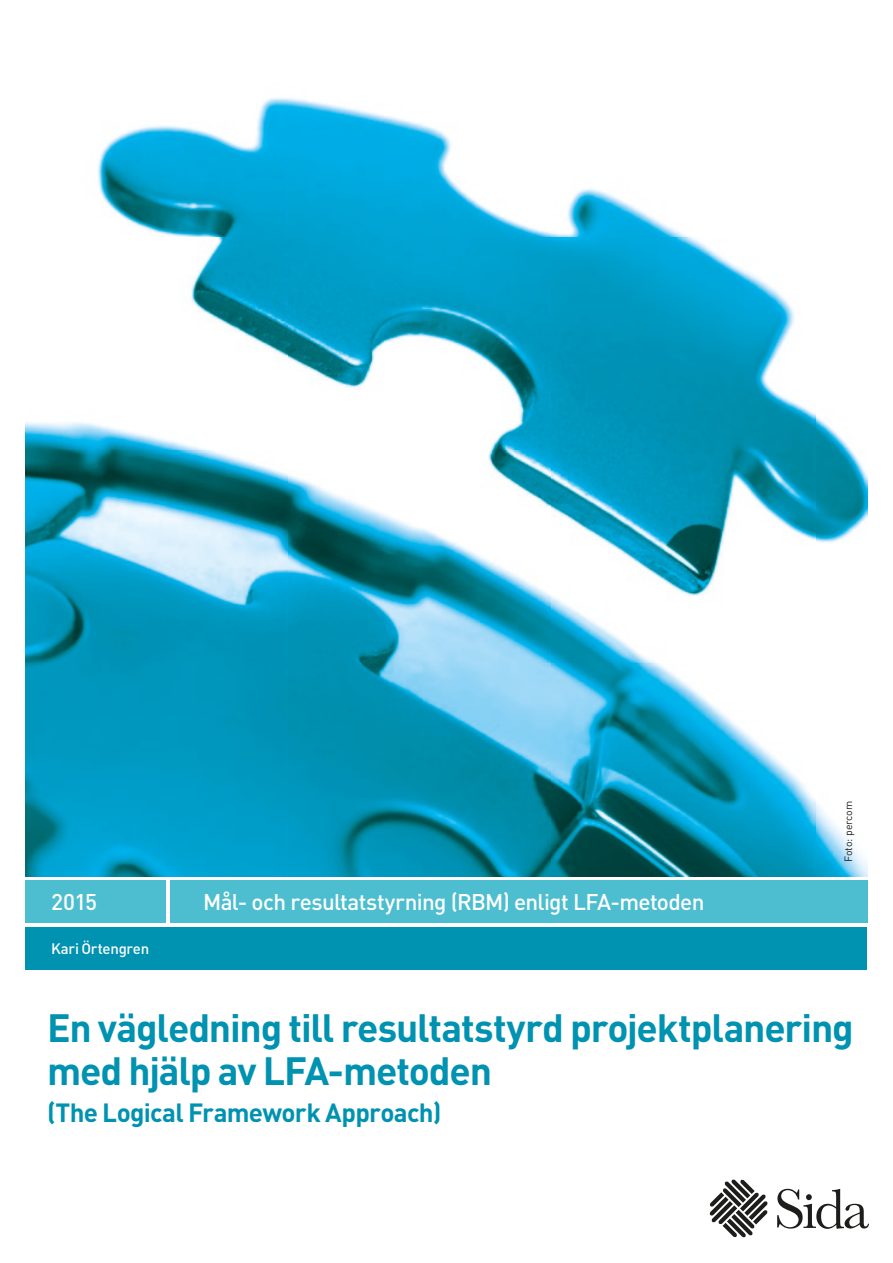
<style>
.page{position:relative;width:893px;height:1263px;background:#fff}
.page>*{position:absolute;margin:0;border:0;box-sizing:border-box;transform-origin:0 0}
.t1{font:700 39px/42.8px "DIN Pro";letter-spacing:-.03em;color:#0092b1}
.t2{font:700 26.1px "DIN Pro";letter-spacing:-.025em;color:#0092b1}
.t3{font:500 22.5px "DIN Pro";letter-spacing:-.03em;color:#fff}
.t4{font:500 15px "DIN Pro";letter-spacing:-.015em;color:#fff}
.t5{font:10.5px "DIN Pro";letter-spacing:-.005em;color:#1d1d1b}
</style>
<div class="page">
<svg style="left:710px;top:1179px;width:58px;height:58px"></svg>
<svg style="left:777px;top:1189px;width:92px;height:40px"></svg>
<div style="left:170px;top:880px;width:697px;height:43px;background:#4dbecf"></div>
<div style="left:26px;top:880px;width:140px;height:43px;background:#4dbecf"></div>
<div style="left:26px;top:927px;width:841px;height:42px;background:#0092b1"></div>
<img style="left:26px;top:98px;width:841px;height:778px">
<p class="t3" style="left:51px;top:887px;width:48px">2015</p>
<p class="t3" style="left:203px;top:887px;width:503px">Mål- och resultatstyrning (RBM) enligt LFA-metoden</p>
<p class="t4" style="left:51px;top:938px;width:100px">Kari Örtengren</p>
<p class="t5" style="left:841px;top:862px;width:63px;rotate:-90deg">Foto: percom</p>
<p class="t1" style="left:47px;top:1005px;width:808px">En vägledning till resultatstyrd projektplanering med hjälp av LFA-metoden</p>
<p class="t2" style="left:47px;top:1095px;width:396px">(The Logical Framework Approach)</p>
</div>
